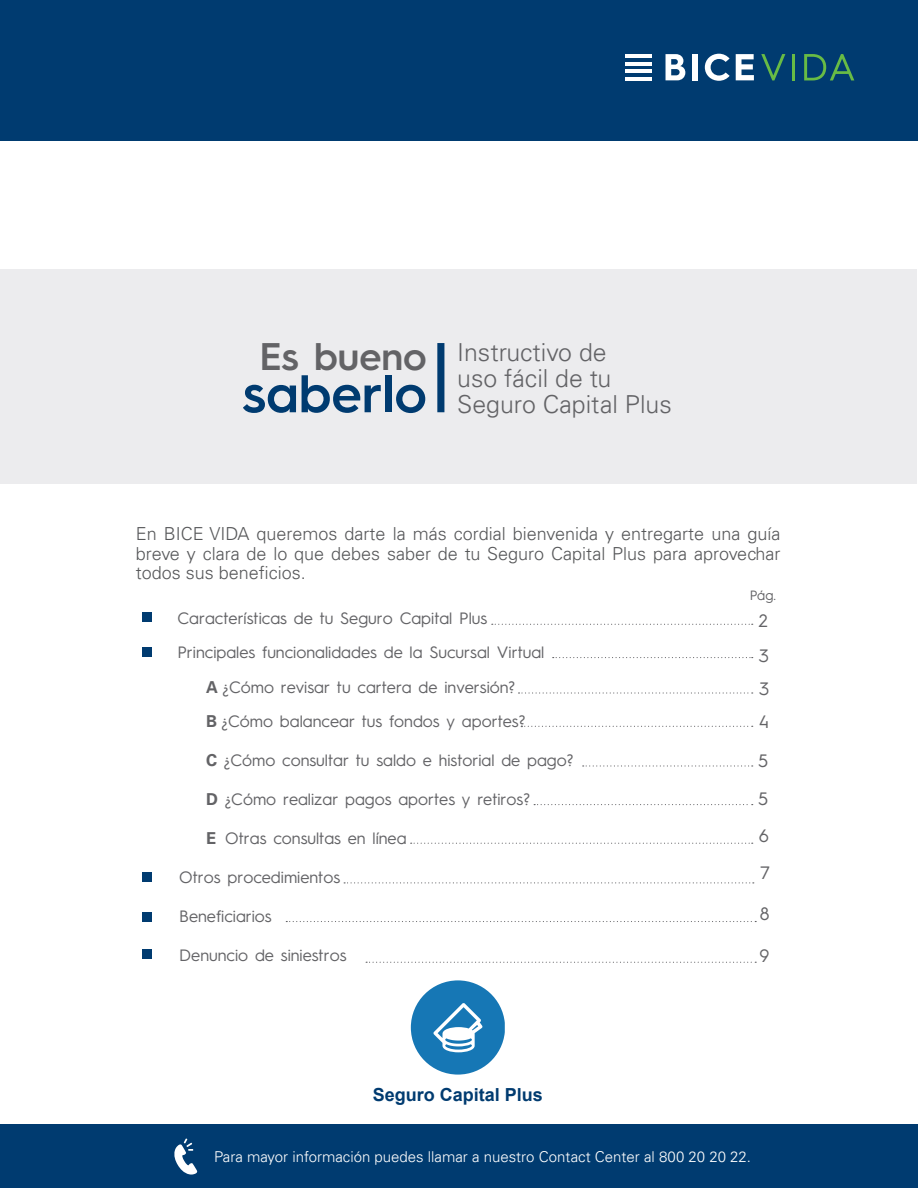
<style>
.page{position:relative;width:918px;height:1188px;background:#fff}
.page>*{position:absolute;margin:0;border:0;box-sizing:border-box;transform-origin:0 0}
.t1{font:600 53.1px "Hurme Geometric Sans 3";color:#003b70}
.t2{font:600 38.55px "Hurme Geometric Sans 3";color:#636366}
.t3{font:300 24.9px "Univers LT";color:#636366}
.t4{font:300 18px/19.5px "Univers LT";color:#57585a;text-align:justify}
.t5{font:700 18px "Arial";color:#003b70}
.t6{font:18px "Hurme Geometric Sans 3";color:#636366}
.t7{font:16.5px "Hurme Geometric Sans 3";color:#636366}
.t8{font:300 15px "Univers LT";color:#fff}
.t9{font:13.5px "Hurme Geometric Sans 3";color:#636366}
.s1{font-family:"Univers LT";font-weight:700}
</style>
<div class="page">
<div style="left:0;top:270px;width:916px;height:214px;background:#ececee"></div>
<div style="left:0;top:0;width:918px;height:140px;background:#003b70"></div>
<svg style="left:761px;top:54px;width:24px;height:26px"></svg>
<hr style="left:792px;top:54px;width:3px;height:26px;background:#68bb45">
<svg style="left:804px;top:54px;width:50px;height:26px"></svg>
<hr style="left:626px;top:54px;width:26px;height:4px;background:#fff">
<hr style="left:626px;top:62px;width:26px;height:3px;background:#fff">
<hr style="left:626px;top:69px;width:26px;height:4px;background:#fff">
<hr style="left:626px;top:77px;width:26px;height:4px;background:#fff">
<svg style="left:666px;top:54px;width:19px;height:26px"></svg>
<div style="left:692px;top:54px;width:6px;height:26px;background:#fff"></div>
<svg style="left:705px;top:54px;width:25px;height:27px"></svg>
<svg style="left:736px;top:54px;width:18px;height:26px"></svg>
<div style="left:0;top:1125px;width:918px;height:63px;background:#003b70"></div>
<svg style="left:174px;top:1139px;width:24px;height:36px"></svg>
<div style="left:437px;top:343px;width:7px;height:69px;background:#003b70"></div>
<svg style="left:411px;top:980px;width:94px;height:95px"></svg>
<div style="left:142px;top:612px;width:10px;height:10px;background:#003b70"></div>
<div style="left:142px;top:647px;width:10px;height:10px;background:#003b70"></div>
<svg style="left:492px;top:624px;width:261px;height:1px"></svg>
<svg style="left:553px;top:657px;width:200px;height:1px"></svg>
<svg style="left:521px;top:726px;width:232px;height:1px"></svg>
<svg style="left:583px;top:765px;width:170px;height:2px"></svg>
<svg style="left:534px;top:804px;width:219px;height:1px"></svg>
<svg style="left:519px;top:692px;width:234px;height:2px"></svg>
<svg style="left:411px;top:843px;width:342px;height:1px"></svg>
<svg style="left:344px;top:882px;width:410px;height:1px"></svg>
<svg style="left:286px;top:921px;width:470px;height:1px"></svg>
<svg style="left:366px;top:962px;width:390px;height:1px"></svg>
<div style="left:142px;top:872px;width:10px;height:10px;background:#003b70"></div>
<div style="left:142px;top:912px;width:10px;height:10px;background:#003b70"></div>
<div style="left:142px;top:949px;width:10px;height:9px;background:#003b70"></div>
<p class="t2" style="left:260px;top:329px;width:169px">Es bueno</p>
<p class="t1" style="left:242px;top:356px;width:186px">saberlo</p>
<p class="t3" style="left:457px;top:338px;width:151px">Instructivo de</p>
<p class="t3" style="left:457px;top:364px;width:156px">uso fácil de tu</p>
<p class="t3" style="left:457px;top:389px;width:216px">Seguro Capital Plus</p>
<p class="t4" style="left:136px;top:524px;width:646px">En BICE VIDA queremos darte la más cordial bienvenida y entregarte una guía breve y clara de lo que debes saber de tu Seguro Capital Plus para aprovechar todos sus beneficios.</p>
<p class="t7" style="left:178px;top:606px;width:311px">Características de tu Seguro Capital Plus</p>
<p class="t7" style="left:178px;top:641px;width:368px">Principales funcionalidades de la Sucursal Virtual</p>
<p class="t7" style="left:206px;top:675px;width:311px"><span class="s1">A</span> ¿Cómo revisar tu cartera de inversión?</p>
<p class="t7" style="left:206px;top:710px;width:321px"><span class="s1">B</span> ¿Cómo balancear tus fondos y aportes?</p>
<p class="t7" style="left:206px;top:749px;width:369px"><span class="s1">C</span> ¿Cómo consultar tu saldo e historial de pago?</p>
<p class="t7" style="left:206px;top:788px;width:325px"><span class="s1">D</span> ¿Cómo realizar pagos aportes y retiros?</p>
<p class="t7" style="left:206px;top:827px;width:202px"><span class="s1">E</span> Otras consultas en línea</p>
<p class="t7" style="left:179px;top:866px;width:162px">Otros procedimientos</p>
<p class="t7" style="left:179px;top:905px;width:94px">Beneficiarios</p>
<p class="t7" style="left:179px;top:944px;width:169px">Denuncio de siniestros</p>
<p class="t9" style="left:750px;top:585px;width:28px">Pág.</p>
<p class="t6" style="left:759px;top:608px;width:11px">2</p>
<p class="t6" style="left:759px;top:643px;width:12px">3</p>
<p class="t6" style="left:759px;top:677px;width:12px">3</p>
<p class="t6" style="left:759px;top:709px;width:12px">4</p>
<p class="t6" style="left:758px;top:748px;width:11px">5</p>
<p class="t6" style="left:758px;top:786px;width:11px">5</p>
<p class="t6" style="left:759px;top:823px;width:12px">6</p>
<p class="t6" style="left:760px;top:860px;width:11px">7</p>
<p class="t6" style="left:760px;top:901px;width:11px">8</p>
<p class="t6" style="left:760px;top:943px;width:11px">9</p>
<p class="t5" style="left:373px;top:1083px;width:172px">Seguro Capital Plus</p>
<p class="t8" style="left:214px;top:1148px;width:538px">Par mayor información puedes l amar a nuestro Contact Center al 800 20 20 22.</p>
<p class="t8" style="left:225px;top:1148px;width:531px">Para mayor información puede llamar a nuestro Contact Center al 800 20 20 22.</p>
</div>
